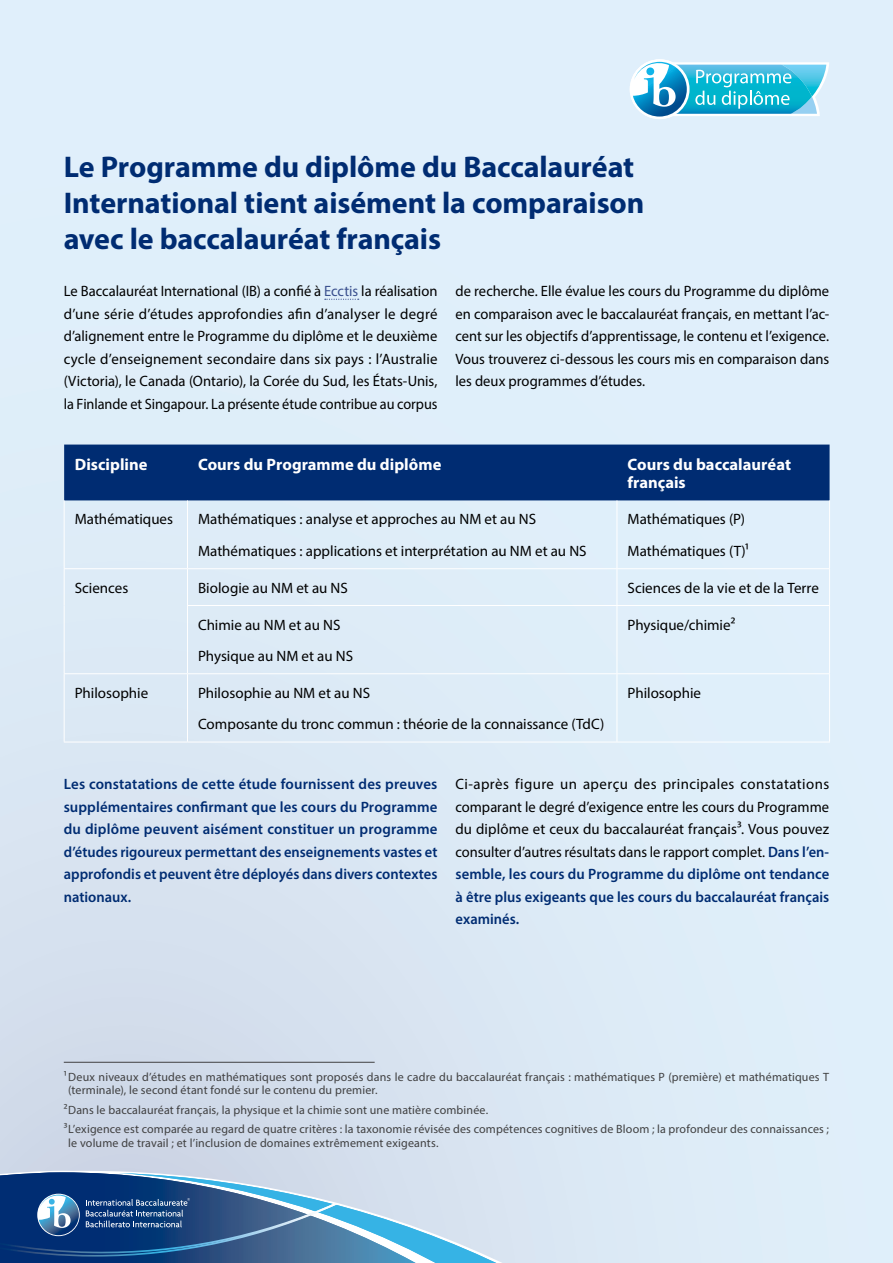
<style>
.page{position:relative;width:893px;height:1263px;background:#fff}
.page>*{position:absolute;margin:0;border:0;box-sizing:border-box;transform-origin:0 0}
.Document_Title{font:700 30px/36px "Myriad Pro";letter-spacing:-.005em;color:#002c72}
.Table___Heading{font:700 16.5px/18px "Myriad Pro";color:#fff}
.Body_Text___Paragraph{font:15px/22.5px "Myriad Pro";color:#000;text-align:justify}
.Table___Paragraph{font:15px "Myriad Pro";color:#000}
.Body_Text___Paragraph-2{font:600 15px/22.5px "Myriad Pro";color:#002c72;text-align:justify}
.t1{font:12px/13.5px "Myriad Pro";letter-spacing:.01em;color:#404041}
.s1{color:#3a508e}
.s2{font-weight:600;color:#002c72}
</style>
<div class="page">
<div style="left:0;top:0;width:893px;height:1263px;background:linear-gradient(to right,#dae6f3,#e0effb)"></div>
<svg style="left:0;top:1172px;width:551px;height:91px"></svg>
<hr style="left:64px;top:1062px;width:311px;height:1px;background:#404041">
<svg style="left:325px;top:299px;width:34px;height:1px"></svg>
<div style="left:64px;top:445px;width:766px;height:55px;background:#002c72"></div>
<hr style="left:64px;top:500px;width:1px;height:68px;background:#fff">
<hr style="left:187px;top:500px;width:1px;height:68px;background:#fff">
<hr style="left:617px;top:500px;width:1px;height:68px;background:#fff">
<hr style="left:829px;top:500px;width:1px;height:68px;background:#fff">
<hr style="left:64px;top:568px;width:123px;height:1px;background:#fff">
<hr style="left:64px;top:569px;width:1px;height:36px;background:#fff">
<hr style="left:187px;top:568px;width:430px;height:1px;background:#fff">
<hr style="left:187px;top:569px;width:1px;height:36px;background:#fff">
<hr style="left:617px;top:568px;width:213px;height:1px;background:#fff">
<hr style="left:617px;top:569px;width:1px;height:36px;background:#fff">
<hr style="left:829px;top:569px;width:1px;height:36px;background:#fff">
<hr style="left:64px;top:605px;width:1px;height:68px;background:#fff">
<hr style="left:187px;top:605px;width:430px;height:1px;background:#fff">
<hr style="left:187px;top:606px;width:1px;height:67px;background:#fff">
<hr style="left:617px;top:605px;width:213px;height:1px;background:#fff">
<hr style="left:617px;top:606px;width:1px;height:67px;background:#fff">
<hr style="left:829px;top:606px;width:1px;height:67px;background:#fff">
<hr style="left:64px;top:673px;width:123px;height:1px;background:#fff">
<hr style="left:64px;top:674px;width:1px;height:68px;background:#fff">
<hr style="left:187px;top:673px;width:430px;height:1px;background:#fff">
<hr style="left:187px;top:674px;width:1px;height:68px;background:#fff">
<hr style="left:617px;top:673px;width:213px;height:1px;background:#fff">
<hr style="left:617px;top:674px;width:1px;height:68px;background:#fff">
<hr style="left:829px;top:674px;width:1px;height:68px;background:#fff">
<hr style="left:64px;top:742px;width:123px;height:1px;background:#fff">
<hr style="left:187px;top:742px;width:430px;height:1px;background:#fff">
<hr style="left:617px;top:742px;width:213px;height:1px;background:#fff">
<svg style="left:630px;top:59px;width:199px;height:60px"></svg>
<p class="Document_Title" style="left:64px;top:148px;width:582px">Le Programme du diplôme du Baccalauréat<br>International tient aisément la comparaison avec le baccalauréat français</p>
<p class="Body_Text___Paragraph" style="left:64px;top:280px;width:375px">Le Baccalauréat International (IB) a confié à <span class="s1">Ecctis</span> la réalisation d’une série d’études approfondies afin d’analyser le degré d’alignement entre le Programme du diplôme et le deuxième cycle d’enseignement secondaire dans six pays : l’Australie (Victoria), le Canada (Ontario), la Corée du Sud, les États-Unis, la Finlande et Singapour. La présente étude contribue au corpus</p>
<p class="Body_Text___Paragraph" style="left:455px;top:280px;width:375px">de recherche. Elle évalue les cours du Programme du diplôme en comparaison avec le baccalauréat français, en mettant l’ac&shy;cent sur les objectifs d’apprentissage, le contenu et l’exigence.<br>Vous trouverez ci-dessous les cours mis en comparaison dans les deux programmes d’études.</p>
<p class="Table___Heading" style="left:75px;top:455px;width:74px">Discipline</p>
<p class="Table___Heading" style="left:198px;top:455px;width:245px">Cours du Programme du diplôme</p>
<p class="Table___Heading" style="left:628px;top:455px;width:165px">Cours du baccalauréat français</p>
<p class="Table___Paragraph" style="left:75px;top:510px;width:100px">Mathématiques</p>
<p class="Table___Paragraph" style="left:198px;top:510px;width:339px">Mathématiques : analyse et approches au NM et au NS</p>
<p class="Table___Paragraph" style="left:198px;top:542px;width:390px">Mathématiques : applications et interprétation au NM et au NS</p>
<p class="Table___Paragraph" style="left:628px;top:510px;width:119px">Mathématiques (P)</p>
<p class="Table___Paragraph" style="left:628px;top:542px;width:123px">Mathématiques (T)1</p>
<p class="Table___Paragraph" style="left:75px;top:578px;width:55px">Sciences</p>
<p class="Table___Paragraph" style="left:198px;top:578px;width:151px">Biologie au NM et au NS</p>
<p class="Table___Paragraph" style="left:628px;top:578px;width:193px">Sciences de la vie et de la Terre</p>
<p class="Table___Paragraph" style="left:198px;top:615px;width:144px">Chimie au NM et au NS</p>
<p class="Table___Paragraph" style="left:198px;top:647px;width:157px">Physique au NM et au NS</p>
<p class="Table___Paragraph" style="left:628px;top:615px;width:109px">Physique/chimie2</p>
<p class="Table___Paragraph" style="left:75px;top:683px;width:75px">Philosophie</p>
<p class="Table___Paragraph" style="left:198px;top:683px;width:173px">Philosophie au NM et au NS</p>
<p class="Table___Paragraph" style="left:198px;top:715px;width:408px">Composante du tronc commun : théorie de la connaissance (TdC)</p>
<p class="Table___Paragraph" style="left:628px;top:683px;width:75px">Philosophie</p>
<p class="Body_Text___Paragraph-2" style="left:64px;top:773px;width:375px">Les constatations de cette étude fournissent des preuves supplémentaires confirmant que les cours du Programme du diplôme peuvent aisément constituer un programme d’études rigoureux permettant des enseignements vastes et approfondis et peuvent être déployés dans divers contextes nationaux.</p>
<p class="Body_Text___Paragraph" style="left:455px;top:773px;width:375px">Ci-après figure un aperçu des principales constatations comparant le degré d’exigence entre les cours du Programme du diplôme et ceux du baccalauréat français3. Vous pouvez consulter d’autres résultats dans le rapport complet. <span class="s2">Dans l’en&shy;semble, les cours du Programme du diplôme ont tendance à être plus exigeants que les cours du baccalauréat français examinés.</span></p>
<p class="t1" style="left:68px;top:1070px;width:762px;text-indent:-4px">1Deux niveaux d’études en mathématiques sont proposés dans le cadre du baccalauréat français : mathématiques P (première) et mathématiques T (terminale), le second étant fondé sur le contenu du premier.</p>
<p class="t1" style="left:64px;top:1103px;width:426px">2Dans le baccalauréat français, la physique et la chimie sont une matière combinée.</p>
<p class="t1" style="left:68px;top:1122px;width:762px;text-indent:-4px">3L’exigence est comparée au regard de quatre critères : la taxonomie révisée des compétences cognitives de Bloom ; la profondeur des connaissances ; le volume de travail ; et l’inclusion de domaines extrêmement exigeants.</p>
</div>
